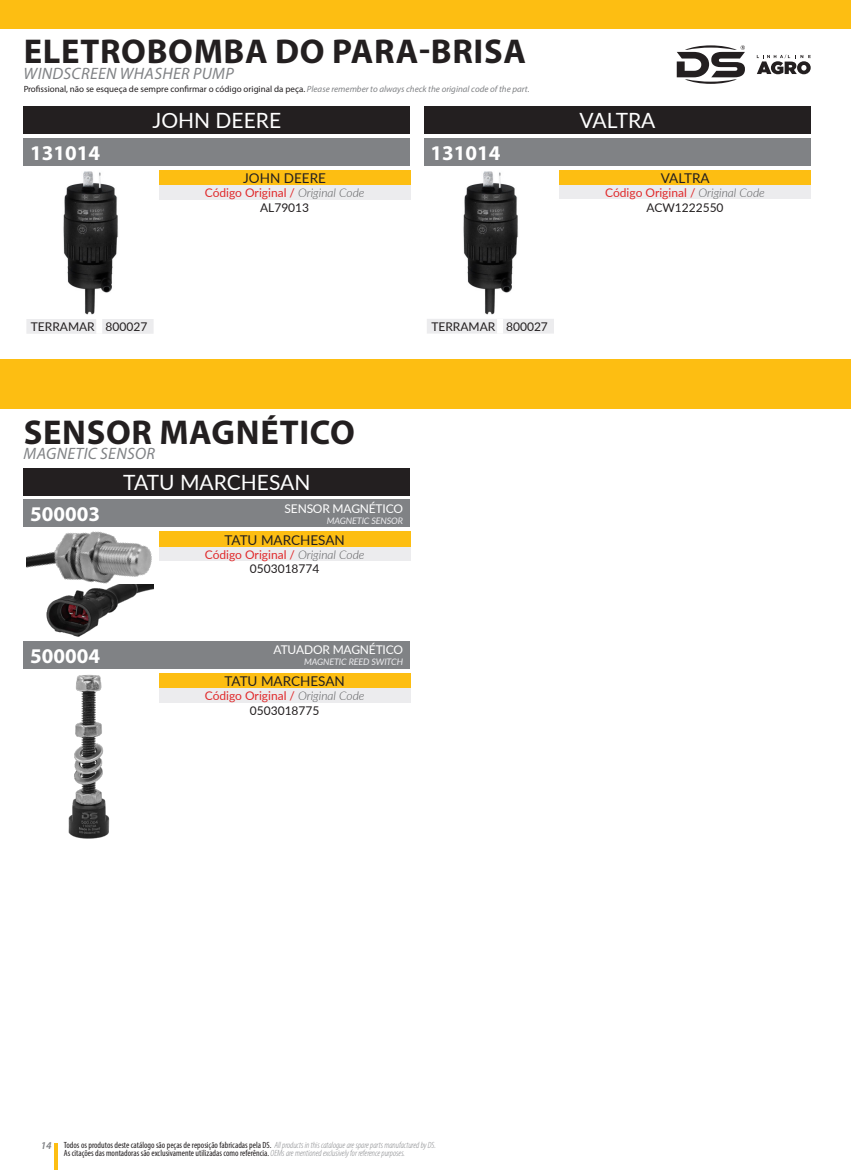
<style>
.page{position:relative;width:851px;height:1170px;background:#fff}
.page>*{position:absolute;margin:0;border:0;box-sizing:border-box;transform-origin:0 0}
.Titulo{font:700 34.5px "Myriad Pro";letter-spacing:.02em;color:#231f20}
.t1{font:21px "Lato";color:#fff}
.t2{font:700 21px "Myriad Pro";color:#fff}
.Titulo-2{font:italic 16.5px "Myriad Pro";letter-spacing:.02em;color:#808285}
.t3{font:13.5px "Lato";color:#231f20}
.t4{font:12px "Lato";color:#e0282a}
.t5{font:12px "Lato";color:#231f20}
.t6{font:12px "Lato";letter-spacing:-.015em;color:#fff}
.t7{font:italic 600 10.5px "Myriad Pro";color:#808285}
.t8{font:condensed 9px/7.5px "Myriad Pro";color:#231f20}
.t9{font:9px "Myriad Pro";color:#231f20}
.t10{font:italic 9px "Lato";letter-spacing:-.015em;color:#ececee}
.s1{font-style:italic;color:#808285}
.s2{font-weight:300;font-style:italic;color:#57585a}
.s3{font-weight:300;font-style:italic;color:#808285}
</style>
<div class="page">
<hr style="left:55px;top:1142px;width:3px;height:27px;background:#fdbe12">
<svg style="left:676px;top:45px;width:68px;height:39px"></svg>
<svg style="left:756px;top:55px;width:54px;height:19px"></svg>
<div style="left:0;top:0;width:850px;height:28px;background:#fdbe12"></div>
<div style="left:0;top:359px;width:850px;height:49px;background:#fdbe12"></div>
<div style="left:159px;top:170px;width:251px;height:16px;background:#fdbe12"></div>
<div style="left:159px;top:186px;width:251px;height:14px;background:#ececee"></div>
<div style="left:159px;top:531px;width:251px;height:16px;background:#fdbe12"></div>
<div style="left:159px;top:547px;width:251px;height:14px;background:#ececee"></div>
<div style="left:159px;top:673px;width:251px;height:15px;background:#fdbe12"></div>
<div style="left:159px;top:688px;width:251px;height:15px;background:#ececee"></div>
<div style="left:23px;top:138px;width:387px;height:27px;background:#808285"></div>
<div style="left:23px;top:499px;width:387px;height:28px;background:#808285"></div>
<div style="left:23px;top:641px;width:387px;height:27px;background:#808285"></div>
<div style="left:23px;top:106px;width:387px;height:28px;background:#231f20"></div>
<div style="left:23px;top:468px;width:387px;height:27px;background:#231f20"></div>
<img style="left:63px;top:171px;width:55px;height:143px">
<img style="left:46px;top:584px;width:107px;height:52px">
<img style="left:68px;top:674px;width:42px;height:165px">
<img style="left:26px;top:531px;width:126px;height:53px">
<div style="left:26px;top:319px;width:127px;height:15px;background:#ececee"></div>
<div style="left:96px;top:319px;width:6px;height:15px;background:#fff"></div>
<div style="left:559px;top:170px;width:251px;height:15px;background:#fdbe12"></div>
<div style="left:559px;top:185px;width:251px;height:15px;background:#ececee"></div>
<div style="left:423px;top:106px;width:387px;height:27px;background:#231f20"></div>
<div style="left:423px;top:138px;width:387px;height:27px;background:#808285"></div>
<img style="left:463px;top:171px;width:55px;height:143px">
<div style="left:427px;top:319px;width:127px;height:14px;background:#ececee"></div>
<div style="left:497px;top:319px;width:6px;height:14px;background:#fff"></div>
<p class="Titulo" style="left:24px;top:29px;width:503px">ELETROBOMBA DO PARA-BRISA</p>
<p class="Titulo-2" style="left:24px;top:63px;width:212px">WINDSCREEN WHASHER PUMP</p>
<p class="t9" style="left:23px;top:84px;width:507px">Profissional, não se esqueça de sempre confirmar o código original da peça. <span class="s1">Please remember to always check the original code of the part.</span></p>
<p class="t2" style="left:30px;top:139px;width:71px">131014</p>
<p class="t1" style="left:152px;top:106px;width:130px">JOHN DEERE</p>
<p class="t3" style="left:243px;top:168px;width:84px">JOHN DEERE</p>
<p class="t4" style="left:205px;top:184px;width:161px">Código Original / <span class="s2">Original Code</span></p>
<p class="t5" style="left:260px;top:199px;width:51px">AL79013</p>
<p class="t2" style="left:430px;top:139px;width:71px">131014</p>
<p class="t1" style="left:579px;top:106px;width:77px">VALTRA</p>
<p class="t3" style="left:660px;top:168px;width:50px">VALTRA</p>
<p class="t4" style="left:605px;top:184px;width:161px">Código Original / <span class="s2">Original Code</span></p>
<p class="t5" style="left:646px;top:199px;width:79px">ACW1222550</p>
<p class="t5" style="left:31px;top:318px;width:66px">TERRAMAR</p>
<p class="t5" style="left:105px;top:318px;width:43px">800027</p>
<p class="t5" style="left:431px;top:318px;width:66px">TERRAMAR</p>
<p class="t5" style="left:506px;top:318px;width:43px">800027</p>
<p class="Titulo" style="left:24px;top:409px;width:332px">SENSOR MAGNÉTICO</p>
<p class="Titulo-2" style="left:24px;top:443px;width:133px">MAGNETIC SENSOR</p>
<p class="t2" style="left:30px;top:500px;width:71px">500003</p>
<p class="t1" style="left:123px;top:467px;width:189px">TATU MARCHESAN</p>
<p class="t6" style="left:284px;top:500px;width:120px">SENSOR MAGNÉTICO</p>
<p class="t10" style="left:327px;top:514px;width:78px">MAGNETIC SENSOR</p>
<p class="t3" style="left:224px;top:530px;width:122px">TATU MARCHESAN</p>
<p class="t4" style="left:205px;top:546px;width:161px">Código Original / <span class="s2">Original Code</span></p>
<p class="t5" style="left:250px;top:560px;width:71px">0503018774</p>
<p class="t2" style="left:30px;top:642px;width:71px">500004</p>
<p class="t6" style="left:273px;top:641px;width:131px">ATUADOR MAGNÉTICO</p>
<p class="t10" style="left:304px;top:655px;width:100px">MAGNETIC REED SWITCH</p>
<p class="t3" style="left:224px;top:671px;width:122px">TATU MARCHESAN</p>
<p class="t4" style="left:205px;top:687px;width:161px">Código Original / <span class="s2">Original Code</span></p>
<p class="t5" style="left:250px;top:701px;width:71px">0503018775</p>
<p class="t7" style="left:41px;top:1139px;width:12px">14</p>
<p class="t8" style="left:64px;top:1141px;width:373px">Todos os produtos deste catálogo são peças de reposição fabricadas pela DS. <span class="s3">All products in this catalogue are spare parts manufactured by DS.<br></span>As citações das montadoras são exclusivamente utilizadas como referência. <span class="s3">OEMs are mentioned exclusively for reference purposes.</span></p>
</div>
